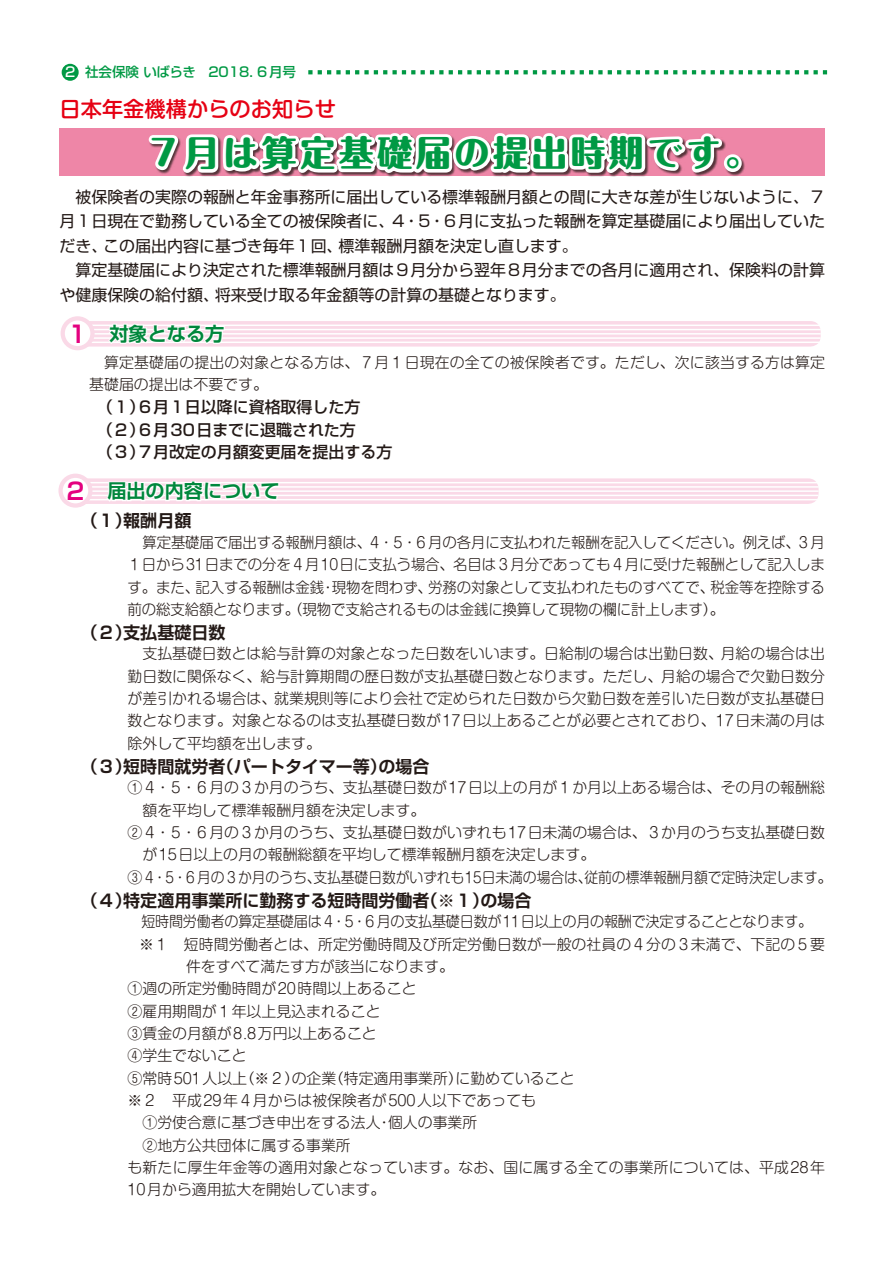
<style>
.page{position:relative;width:893px;height:1263px;background:#fff}
.page>*{position:absolute;margin:0;border:0;box-sizing:border-box;transform-origin:0 0}
.t1{font:800 35.1px "Maru Fo Pro";letter-spacing:.1em;color:#094}
.t2{font:500 21.3px "Shin M Go Pro";color:#e60013}
.t3{font:700 19.2px "Shin Go Pro De";color:#00873c}
.t4{font:700 16.95px "Shin Go Pro De";color:#231916}
.t5{font:15.9px/24.5px "Shin Go Pro";color:#231916}
.t6{font:500 15.9px/22.4px "Shin Go Pro";color:#231916}
.t7{font:300 14.85px/22.4px "Shin M Go Pro";color:#231916;text-align:justify}
.t8{font:300 14.85px "Shin M Go Pro";letter-spacing:-.02em;color:#231916;scale:.95 1}
.t9{font:500 13.5px "Shin Go Pro";color:#094}
.s1{color:#fff}
.s2{font-size:23.4px;color:#e4007f}
</style>
<div class="page">
<svg style="left:308px;top:70px;width:519px;height:4px"></svg>
<div style="left:62px;top:64px;width:17px;height:17px;background:#094;border-radius:50%"></div>
<div style="left:60px;top:128px;width:765px;height:48px;background:#ee86a7"></div>
<div style="left:70px;top:478px;width:749px;height:26px;background:#fad9e7;border-radius:10px"></div>
<hr style="left:69px;top:482px;width:750px;height:1px;background:#fff">
<hr style="left:69px;top:486px;width:750px;height:2px;background:#fff">
<hr style="left:69px;top:490px;width:750px;height:2px;background:#fff">
<hr style="left:69px;top:495px;width:750px;height:1px;background:#fff">
<hr style="left:69px;top:499px;width:750px;height:1px;background:#fff">
<div style="left:61px;top:476px;width:29px;height:29px;background:#fff;border-radius:50%"></div>
<div style="left:58px;top:474px;width:34px;height:34px;border:4px solid #fad9e7;border-radius:50%"></div>
<svg style="left:105px;top:481px;width:175px;height:21px"></svg>
<svg style="left:148px;top:133px;width:597px;height:44px"></svg>
<div style="left:72px;top:321px;width:749px;height:26px;background:#fad9e7;border-radius:10px"></div>
<hr style="left:71px;top:325px;width:750px;height:1px;background:#fff">
<hr style="left:71px;top:329px;width:750px;height:1px;background:#fff">
<hr style="left:71px;top:333px;width:750px;height:2px;background:#fff">
<hr style="left:71px;top:337px;width:750px;height:2px;background:#fff">
<hr style="left:71px;top:342px;width:750px;height:1px;background:#fff">
<div style="left:63px;top:318px;width:29px;height:30px;background:#fff;border-radius:50%"></div>
<div style="left:61px;top:316px;width:34px;height:34px;border:4px solid #fad9e7;border-radius:50%"></div>
<svg style="left:107px;top:323px;width:119px;height:21px"></svg>
<p class="t9" style="left:65px;top:61px;width:232px"><span class="s1">2</span> 社会保険 いばらき　2018. ６月号</p>
<h2 class="t2" style="left:60px;top:91px;width:278px">日本年金機構からのお知らせ</h2>
<h1 class="t1" style="left:146px;top:125px;width:615px">７月は算定基礎届の提出時期です。</h1>
<p class="t5" style="left:60px;top:183px;width:767px">　被保険者の実際の報酬と年金事務所に届出している標準報酬月額との間に大きな差が生じないように、７月１日現在で勤務している全ての被保険者に、４・５・６月に支払った報酬を算定基礎届により届出していただき、この届出内容に基づき毎年１回、標準報酬月額を決定し直します。<br>　算定基礎届により決定された標準報酬月額は９月分から翌年８月分までの各月に適用され、保険料の計算や健康保険の給付額、将来受け取る年金額等の計算の基礎となります。</p>
<p class="t3" style="left:69px;top:318px;width:157px"><span class="s2">1</span> 対象となる方</p>
<p class="t7" style="left:89px;top:349px;width:737px">　算定基礎届の提出の対象となる方は、７月１日現在の全ての被保険者です。ただし、次に該当する方は算定基礎届の提出は不要です。</p>
<p class="t6" style="left:89px;top:394px;width:304px">　（１）６月１日以降に資格取得した方<br>　（２）６月30日までに退職された方<br>　（３）７月改定の月額変更届を提出する方</p>
<p class="t3" style="left:64px;top:475px;width:217px"><span class="s2">２</span> 届出の内容について</p>
<p class="t4" style="left:81px;top:507px;width:112px">（１）報酬月額</p>
<p class="t7" style="left:128px;top:529px;width:699px;text-indent:15px">算定基礎届で届出する報酬月額は、４・５・６月の各月に支払われた報酬を記入してください。例えば、３月１日から31日までの分を４月10日に支払う場合、名目は３月分であっても４月に受けた報酬として記入します。また、記入する報酬は金銭・現物を問わず、労務の対象として支払われたものすべてで、税金等を控除する前の総支給額となります。（現物で支給されるものは金銭に換算して現物の欄に計上します）。</p>
<p class="t4" style="left:81px;top:619px;width:146px">（２）支払基礎日数</p>
<p class="t7" style="left:128px;top:641px;width:699px">　支払基礎日数とは給与計算の対象となった日数をいいます。日給制の場合は出勤日数、月給の場合は出勤日数に関係なく、給与計算期間の歴日数が支払基礎日数となります。ただし、月給の場合で欠勤日数分が差引かれる場合は、就業規則等により会社で定められた日数から欠勤日数を差引いた日数が支払基礎日数となります。対象となるのは支払基礎日数が17日以上あることが必要とされており、17日未満の月は除外して平均額を出します。</p>
<p class="t4" style="left:81px;top:753px;width:350px">（３）短時間就労者（パートタイマー等）の場合</p>
<p class="t7" style="left:128px;top:775px;width:699px">①４・５・６月の３か月のうち、支払基礎日数が17日以上の月が１か月以上ある場合は、その月の報酬総</p>
<p class="t7" style="left:142px;top:797px;width:284px">額を平均して標準報酬月額を決定します。</p>
<p class="t7" style="left:128px;top:819px;width:699px">②４・５・６月の３か月のうち、支払基礎日数がいずれも17日未満の場合は、３か月のうち支払基礎日数</p>
<p class="t7" style="left:142px;top:842px;width:454px">が15日以上の月の報酬総額を平均して標準報酬月額を決定します。</p>
<p class="t7" style="left:128px;top:864px;width:706px">③４・５・６月の３か月のうち、支払基礎日数がいずれも15日未満の場合は、従前の標準報酬月額で定時決定します。</p>
<p class="t4" style="left:81px;top:886px;width:452px">（４）特定適用事業所に勤務する短時間労働者（※１）の場合</p>
<p class="t8" style="left:128px;top:910px;width:722px">　短時間労働者の算定基礎届は４・５・６月の支払基礎日数が11日以上の月の報酬で決定することとなります。</p>
<p class="t7" style="left:139px;top:931px;width:687px">※１　短時間労働者とは、所定労働時間及び所定労働日数が一般の社員の４分の３未満で、下記の５要</p>
<p class="t7" style="left:186px;top:953px;width:269px">件をすべて満たす方が該当になります。</p>
<p class="t7" style="left:128px;top:976px;width:291px">①週の所定労働時間が20時間以上あること</p>
<p class="t7" style="left:128px;top:998px;width:254px">②雇用期間が１年以上見込まれること</p>
<p class="t7" style="left:128px;top:1020px;width:251px">③賃金の月額が8.8万円以上あること</p>
<p class="t7" style="left:128px;top:1043px;width:121px">④学生でないこと</p>
<p class="t7" style="left:128px;top:1065px;width:448px">⑤常時501人以上（※２）の企業（特定適用事業所）に勤めていること</p>
<p class="t7" style="left:128px;top:1087px;width:410px">※２　平成29年４月からは被保険者が500人以下であっても</p>
<p class="t7" style="left:128px;top:1110px;width:351px">　①労使合意に基づき申出をする法人・個人の事業所</p>
<p class="t7" style="left:128px;top:1132px;width:225px">　②地方公共団体に属する事業所</p>
<p class="t7" style="left:128px;top:1154px;width:699px">も新たに厚生年金等の適用対象となっています。なお、国に属する全ての事業所については、平成28年</p>
<p class="t7" style="left:128px;top:1177px;width:259px">10月から適用拡大を開始しています。</p>
</div>
